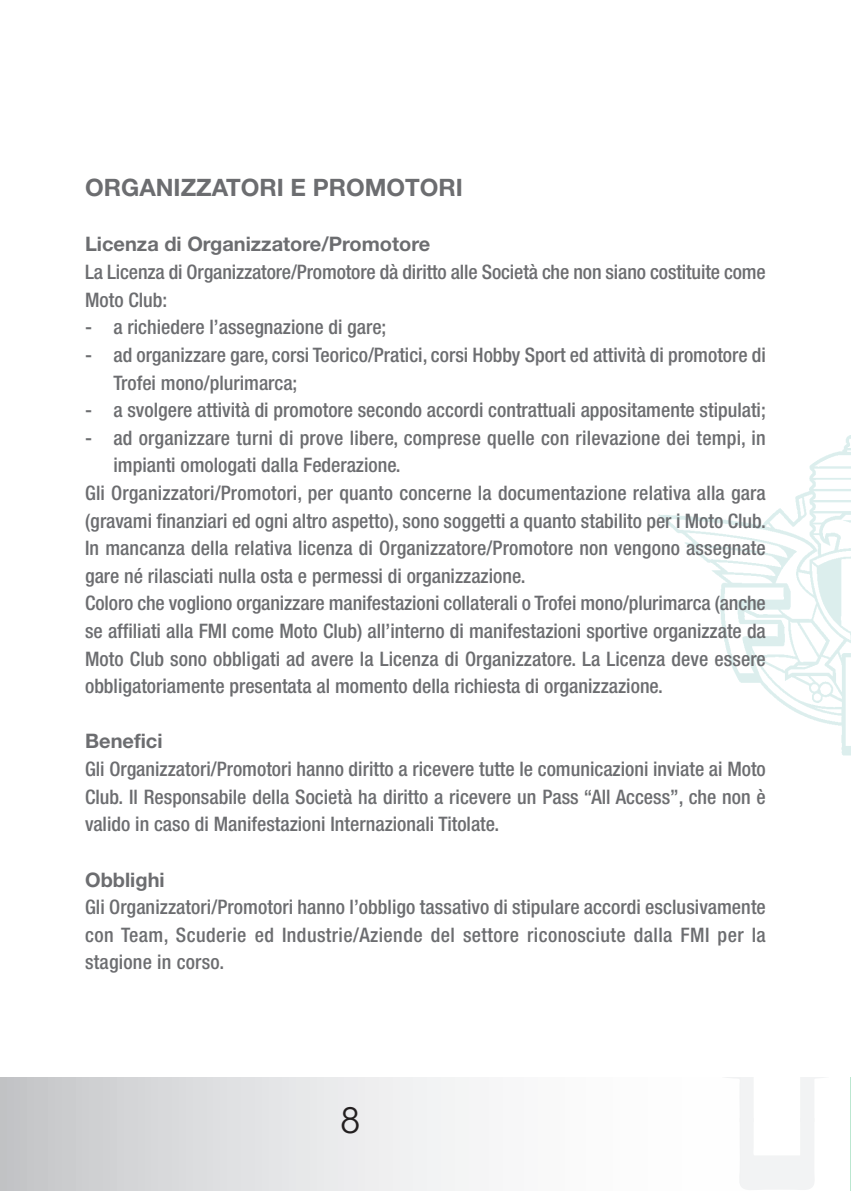
<style>
.page{position:relative;width:851px;height:1191px;background:#fff}
.page>*{position:absolute;margin:0;border:0;box-sizing:border-box;transform-origin:0 0}
.t1{font:36px "Lubalin Graph IT Cby BT";color:#231f20}
.t2{font:700 24px "Helvetica Neue";color:#6c6d70}
.t3{font:500 condensed 20px/27.6px "Helvetica Neue";color:#6c6d70}
.t4{font:700 20px "Helvetica Neue";color:#6c6d70}
</style>
<div class="page">
<img style="left:658px;top:435px;width:192px;height:320px">
<div style="left:0;top:1077px;width:850px;height:114px;background:linear-gradient(to right,#cecfd1,#fff)"></div>
<hr style="left:850px;top:1077px;width:1px;height:114px;background:#00a54f">
<p class="t2" style="left:85px;top:173px;width:379px">ORGANIZZATORI E PROMOTORI</p>
<p class="t4" style="left:85px;top:232px;width:346px">Licenza di Organizzatore/Promotore</p>
<p class="t3" style="left:85px;top:260px;width:682px">La Licenza di Organizzatore/Promotore dà diritto alle Società che non siano costituite come<br>Moto Club:</p>
<p class="t3" style="left:85px;top:315px;width:303px">- a richiedere l’assegnazione di gare;</p>
<p class="t3" style="left:113px;top:343px;width:653px;text-indent:-28px">- ad organizzare gare, corsi Teorico/Pratici, corsi Hobby Sport ed attività di promotore di<br>Trofei mono/plurimarca;</p>
<p class="t3" style="left:85px;top:398px;width:682px">- a svolgere attività di promotore secondo accordi contrattuali appositamente stipulati;</p>
<p class="t3" style="left:85px;top:425px;width:682px">- ad organizzare turni di prove libere, comprese quelle con rilevazione dei tempi, in</p>
<p class="t3" style="left:113px;top:453px;width:289px">impianti omologati dalla Federazione.</p>
<p class="t3" style="left:85px;top:481px;width:682px">Gli Organizzatori/Promotori, per quanto concerne la documentazione relativa alla gara</p>
<p class="t3" style="left:85px;top:508px;width:682px">(gravami finanziari ed ogni altro aspetto), sono soggetti a quanto stabilito per i Moto Club.</p>
<p class="t3" style="left:85px;top:536px;width:682px">In mancanza della relativa licenza di Organizzatore/Promotore non vengono assegnate</p>
<p class="t3" style="left:85px;top:563px;width:442px">gare né rilasciati nulla osta e permessi di organizzazione.</p>
<p class="t3" style="left:85px;top:591px;width:682px">Coloro che vogliono organizzare manifestazioni collaterali o Trofei mono/plurimarca (anche</p>
<p class="t3" style="left:85px;top:619px;width:682px">se affiliati alla FMI come Moto Club) all’interno di manifestazioni sportive organizzate da</p>
<p class="t3" style="left:85px;top:646px;width:682px">Moto Club sono obbligati ad avere la Licenza di Organizzatore. La Licenza deve essere</p>
<p class="t3" style="left:85px;top:674px;width:579px">obbligatoriamente presentata al momento della richiesta di organizzazione.</p>
<p class="t4" style="left:85px;top:729px;width:79px">Benefici</p>
<p class="t3" style="left:85px;top:757px;width:682px;text-align:justify">Gli Organizzatori/Promotori hanno diritto a ricevere tutte le comunicazioni inviate ai Moto Club. Il Responsabile della Società ha diritto a ricevere un Pass “All Access”, che non è valido in caso di Manifestazioni Internazionali Titolate.</p>
<p class="t4" style="left:85px;top:867px;width:81px">Obblighi</p>
<p class="t3" style="left:85px;top:895px;width:682px;text-align:justify">Gli Organizzatori/Promotori hanno l’obbligo tassativo di stipulare accordi esclusivamente con Team, Scuderie ed Industrie/Aziende del settore riconosciute dalla FMI per la stagione in corso.</p>
<h1 class="t1" style="left:340px;top:1099px;width:22px">8</h1>
</div>
